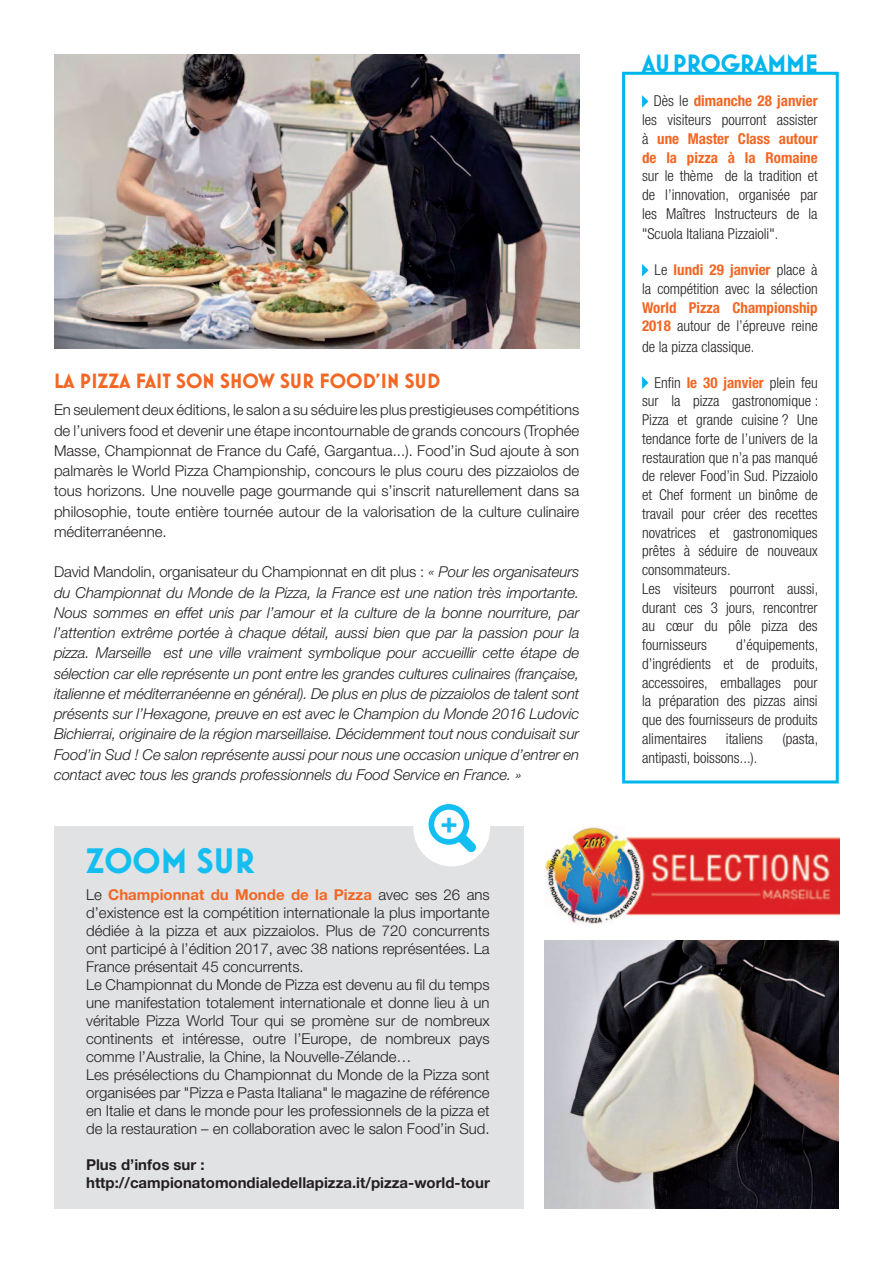
<style>
.page{position:relative;width:893px;height:1263px;background:#fff}
.page>*{position:absolute;margin:0;border:0;box-sizing:border-box;transform-origin:0 0}
.t1{font:700 36px "Mostra Nuova Alt D";color:#15bef1}
.t2{font:700 28.8px "Mostra Nuova";color:#15bef1}
.t3{font:700 25.5px "Mostra Nuova Alt D";color:#00b6ed}
.t4{font:700 21px "Mostra Nuova Alt D";color:#f36623}
.t5{font:300 15px/18px "Helvetica Neue LT Std";color:#231f20;text-align:justify}
.t6{font:italic 300 15px/20.2px "Helvetica Neue LT Std";letter-spacing:-.01em;color:#231f20;text-align:justify}
.t7{font:300 condensed 15px/18.8px "Helvetica Neue LT Std";color:#231f20;text-align:justify}
.t8{font:700 condensed 15px/18.8px "Helvetica Neue LT Std";color:#f36623;text-align:justify}
.t9{font:700 15px/18px "Helvetica Neue LT Std";color:#231f20}
.s1{font-style:normal}
.s2{font-weight:700;color:#f36623}
.s3{font-weight:300;color:#231f20}
</style>
<div class="page">
<svg style="left:642px;top:95px;width:6px;height:13px"></svg>
<svg style="left:642px;top:264px;width:6px;height:13px"></svg>
<svg style="left:642px;top:376px;width:6px;height:13px"></svg>
<img style="left:54px;top:54px;width:525px;height:295px">
<div style="left:54px;top:826px;width:469px;height:383px;background:#e1e2e4"></div>
<div style="left:413px;top:790px;width:77px;height:76px;background:#fff;border-radius:50%"></div>
<svg style="left:428px;top:804px;width:48px;height:48px"></svg>
<div style="left:622px;top:72px;width:217px;height:711px;border:3px solid #00b6ed"></div>
<img style="left:544px;top:941px;width:295px;height:268px">
<img style="left:545px;top:827px;width:294px;height:97px">
<h3 class="t4" style="left:54px;top:369px;width:388px">LA PIZZA FAIT SON SHOW SUR FOOD’IN SUD</h3>
<p class="t5" style="left:54px;top:400px;width:527px;line-height:20.2px">En seulement deux éditions, le salon a su séduire les plus prestigieuses compétitions de l’univers food et devenir une étape incontournable de grands concours (Trophée Masse, Championnat de France du Café, Gargantua...). Food’in Sud ajoute à son palmarès le World Pizza Championship, concours le plus couru des pizzaiolos de tous horizons. Une nouvelle page gourmande qui s’inscrit naturellement dans sa philosophie, toute entière tournée autour de la valorisation de la culture culinaire méditerranéenne.</p>
<p class="t6" style="left:54px;top:562px;width:527px"><span class="s1">David Mandolin, organisateur du Championnat en dit plus :</span> « Pour les organisateurs du Championnat du Monde de la Pizza, la France est une nation très importante.<br>Nous sommes en effet unis par l’amour et la culture de la bonne nourriture, par l’attention extrême portée à chaque détail, aussi bien que par la passion pour la pizza. Marseille est une ville vraiment symbolique pour accueillir cette étape de sélection car elle représente un pont entre les grandes cultures culinaires (française, italienne et méditerranéenne en général). De plus en plus de pizzaiolos de talent sont présents sur l’Hexagone, preuve en est avec le Champion du Monde 2016 Ludovic Bichierrai, originaire de la région marseillaise. Décidemment tout nous conduisait sur Food’in Sud ! Ce salon représente aussi pour nous une occasion unique d’entrer en contact avec tous les grands professionnels du Food Service en France. »</p>
<h1 class="t1" style="left:86px;top:840px;width:132px">ZOOM SUR</h1>
<h2 class="t2" style="left:441px;top:808px;width:17px">+</h2>
<p class="t5" style="left:86px;top:885px;width:405px;text-align:left">Le <span class="s2">Championnat du Monde de la Pizza</span> avec ses 26 ans d’existence est la compétition internationale la plus importante dédiée à la pizza et aux pizzaiolos. Plus de 720 concurrents ont participé à l’édition 2017, avec 38 nations représentées. La France présentait 45 concurrents.<br>Le Championnat du Monde de Pizza est devenu au fil du temps une manifestation totalement internationale et donne lieu à un véritable Pizza World Tour qui se promène sur de nombreux continents et intéresse, outre l’Europe, de nombreux pays comme l’Australie, la Chine, la Nouvelle-Zélande…<br>Les présélections du Championnat du Monde de la Pizza sont organisées par "Pizza e Pasta Italiana" le magazine de référence en Italie et dans le monde pour les professionnels de la pizza et de la restauration – en collaboration avec le salon Food’in Sud.</p>
<p class="t9" style="left:86px;top:1155px;width:405px">Plus d’infos sur : http://campionatomondialedellapizza.it/pizza-world-tour</p>
<h3 class="t3" style="left:642px;top:48px;width:177px">AU PROGRAMME</h3>
<p class="t8" style="left:642px;top:91px;width:177px;text-indent:12px"><span class="s3">Dès le</span> dimanche 28 janvier <span class="s3">les visiteurs pourront assister à</span> une Master Class autour de la pizza à la Romaine</p>
<p class="t7" style="left:642px;top:167px;width:177px">sur le thème de la tradition et de l’innovation, organisée par les Maîtres Instructeurs de la</p>
<p class="t7" style="left:642px;top:224px;width:138px">"Scuola Italiana Pizzaioli".</p>
<p class="t7" style="left:642px;top:260px;width:177px;text-align:right">Le <span class="s2">lundi 29 janvier</span> place à la compétition avec la sélection</p>
<p class="t8" style="left:642px;top:298px;width:177px">World Pizza Championship<br>2018 <span class="s3">autour de l’épreuve reine</span></p>
<p class="t7" style="left:642px;top:337px;width:114px">de la pizza classique.</p>
<p class="t7" style="left:642px;top:373px;width:178px;text-align:left;text-indent:12px">Enfin <span class="s2">le 30 janvier</span> plein feu sur la pizza gastronomique :<br>Pizza et grande cuisine ? Une tendance forte de l’univers de la restauration que n’a pas manqué de relever Food’in Sud. Pizzaiolo et Chef forment un binôme de travail pour créer des recettes novatrices et gastronomiques prêtes à séduire de nouveaux consommateurs.<br>Les visiteurs pourront aussi, durant ces 3 jours, rencontrer au cœur du pôle pizza des fournisseurs</p>
<p class="t7" style="left:642px;top:635px;width:178px;text-indent:94px">d’équipements, d’ingrédients et de produits, accessoires, emballages pour la préparation des pizzas ainsi que des fournisseurs de produits alimentaires</p>
<p class="t7" style="left:726px;top:729px;width:39px">italiens</p>
<p class="t7" style="left:782px;top:729px;width:37px">(pasta,</p>
<p class="t7" style="left:642px;top:748px;width:117px">antipasti, boissons...).</p>
</div>
